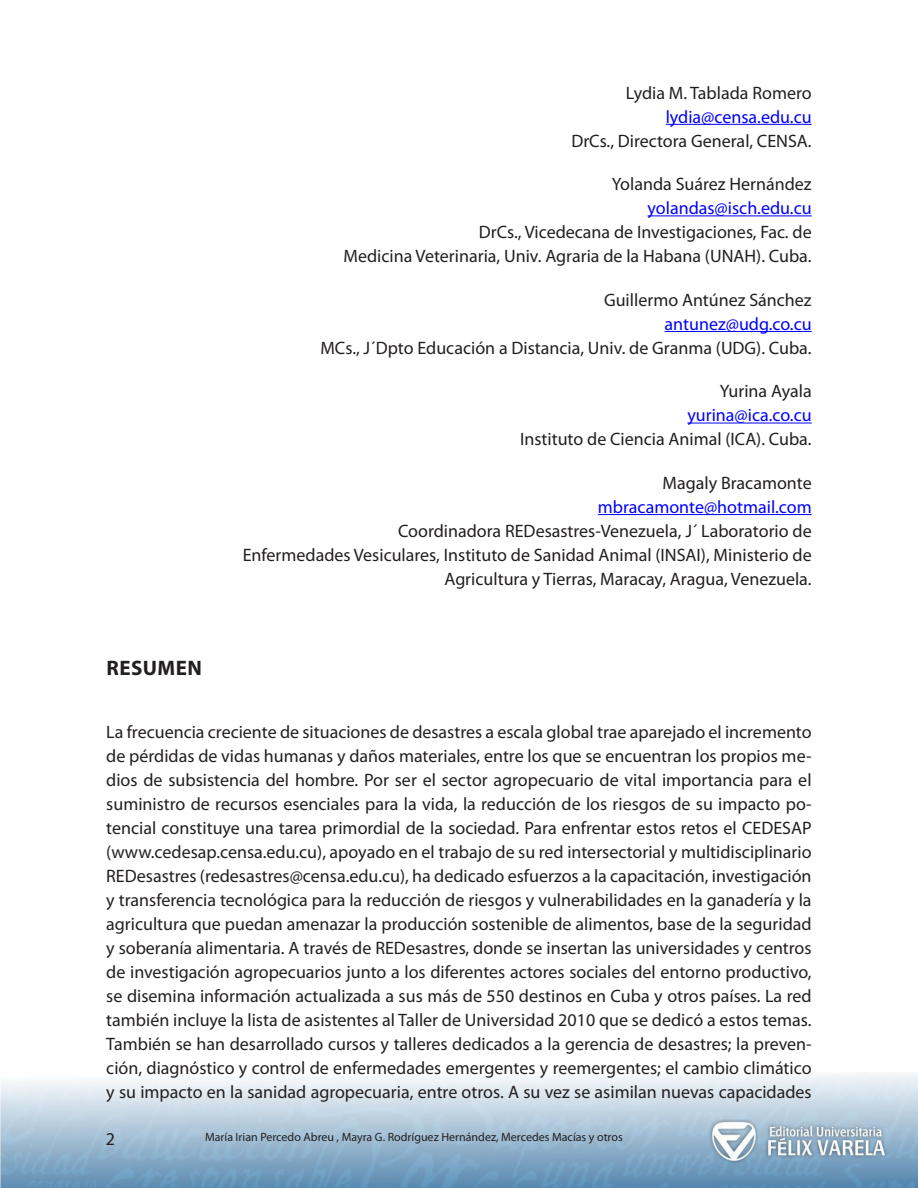
<style>
.page{position:relative;width:918px;height:1188px;background:#fff}
.page>*{position:absolute;margin:0;border:0;box-sizing:border-box;transform-origin:0 0}
.Val2{font:700 21px "Myriad Pro";letter-spacing:.02em;color:#231f20}
.Cuerpo_de_Texto{font:18px/24px "Myriad Pro";color:#231f20;text-align:justify}
.créditos_juntos{font:18px "Myriad Pro";color:#231f20}
.créditos_separados{font:18px "Myriad Pro";color:#231f20}
.créditos_juntos-2{font:18px "Myriad Pro";color:#00f}
.t1{font:12px "Myriad Pro";color:#231f20}
</style>
<div class="page">
<img style="left:0;top:1073px;width:918px;height:115px">
<hr style="left:666px;top:124px;width:146px;height:1px;background:#00f">
<hr style="left:648px;top:215px;width:164px;height:1px;background:#00f">
<hr style="left:665px;top:331px;width:147px;height:1px;background:#00f">
<hr style="left:687px;top:423px;width:125px;height:1px;background:#00f">
<hr style="left:598px;top:514px;width:214px;height:1px;background:#00f">
<p class="Val2" style="left:107px;top:654px;width:97px">RESUMEN</p>
<p class="créditos_juntos" style="left:626px;top:81px;width:187px">Lydia M. Tablada Romero</p>
<p class="créditos_juntos-2" style="left:666px;top:105px;width:147px">lydia@censa.edu.cu</p>
<p class="créditos_separados" style="left:571px;top:129px;width:242px">DrCs., Directora General, CENSA.</p>
<p class="créditos_juntos" style="left:612px;top:173px;width:201px">Yolanda Suárez Hernández</p>
<p class="créditos_juntos-2" style="left:648px;top:197px;width:166px">yolandas@isch.edu.cu</p>
<p class="créditos_juntos" style="left:479px;top:221px;width:334px">DrCs., Vicedecana de Investigaciones, Fac. de</p>
<p class="créditos_separados" style="left:344px;top:245px;width:470px">Medicina Veterinaria, Univ. Agraria de la Habana (UNAH). Cuba.</p>
<p class="créditos_juntos" style="left:604px;top:289px;width:209px">Guillermo Antúnez Sánchez</p>
<p class="créditos_juntos-2" style="left:665px;top:313px;width:149px">antunez@udg.co.cu</p>
<p class="créditos_separados" style="left:321px;top:337px;width:493px">MCs., J´Dpto Educación a Distancia, Univ. de Granma (UDG). Cuba.</p>
<p class="créditos_juntos" style="left:720px;top:380px;width:93px">Yurina Ayala</p>
<p class="créditos_juntos-2" style="left:687px;top:404px;width:126px">yurina@ica.co.cu</p>
<p class="créditos_separados" style="left:520px;top:428px;width:293px">Instituto de Ciencia Animal (ICA). Cuba.</p>
<p class="créditos_juntos" style="left:663px;top:472px;width:151px">Magaly Bracamonte</p>
<p class="créditos_juntos-2" style="left:598px;top:496px;width:215px">mbracamonte@hotmail.com</p>
<p class="créditos_juntos" style="left:398px;top:520px;width:415px">Coordinadora REDesastres-Venezuela, J´ Laboratorio de</p>
<p class="créditos_juntos" style="left:243px;top:544px;width:571px">Enfermedades Vesiculares, Instituto de Sanidad Animal (INSAI), Ministerio de</p>
<p class="créditos_separados" style="left:445px;top:568px;width:369px">Agricultura y Tierras, Maracay, Aragua, Venezuela.</p>
<p class="Cuerpo_de_Texto" style="left:106px;top:720px;width:707px">La frecuencia creciente de situaciones de desastres a escala global trae aparejado el incremento de pérdidas de vidas humanas y daños materiales, entre los que se encuentran los propios me&shy;dios de subsistencia del hombre. Por ser el sector agropecuario de vital importancia para el suministro de recursos esenciales para la vida, la reducción de los riesgos de su impacto po&shy;tencial constituye una tarea primordial de la sociedad. Para enfrentar estos retos el CEDESAP (www.cedesap.censa.edu.cu), apoyado en el trabajo de su red intersectorial y multidisciplinario REDesastres (redesastres@censa.edu.cu), ha dedicado esfuerzos a la capacitación, investigación y transferencia tecnológica para la reducción de riesgos y vulnerabilidades en la ganadería y la agricultura que puedan amenazar la producción sostenible de alimentos, base de la seguridad y soberanía alimentaria. A través de REDesastres, donde se insertan las universidades y centros de investigación agropecuarios junto a los diferentes actores sociales del entorno productivo, se disemina información actualizada a sus más de 550 destinos en Cuba y otros países. La red también incluye la lista de asistentes al Taller de Universidad 2010 que se dedicó a estos temas.<br>También se han desarrollado cursos y talleres dedicados a la gerencia de desastres; la preven&shy;ción, diagnóstico y control de enfermedades emergentes y reemergentes; el cambio climático y su impacto en la sanidad agropecuaria, entre otros. A su vez se asimilan nuevas capacidades</p>
<p class="Cuerpo_de_Texto" style="left:106px;top:1127px;width:11px">2</p>
<p class="t1" style="left:205px;top:1130px;width:419px">María Irian Percedo Abreu , Mayra G. Rodríguez Hernández, Mercedes Macías y otros</p>
</div>
